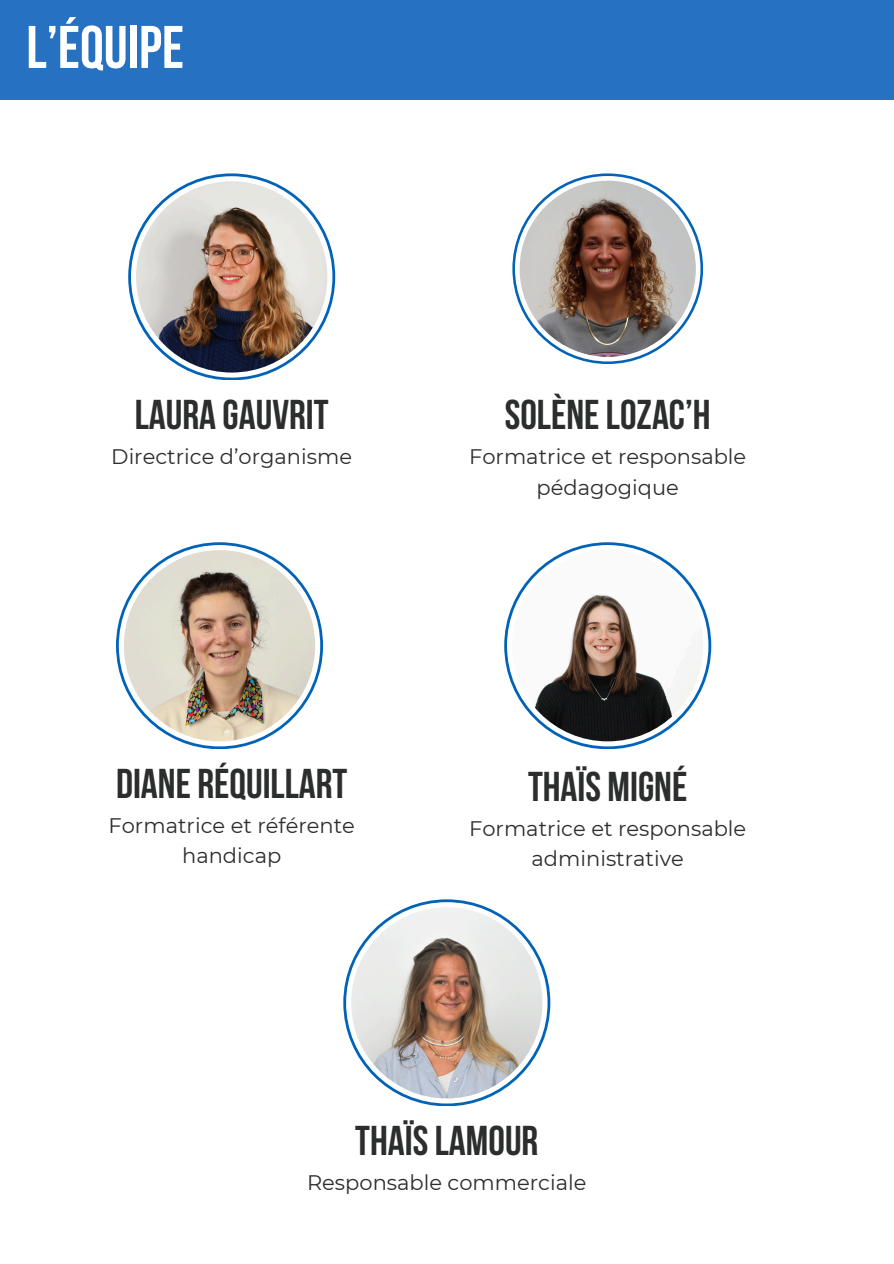
<style>
.page{position:relative;width:894px;height:1264px;background:#fff}
.page>*{position:absolute;margin:0;border:0;box-sizing:border-box;transform-origin:0 0}
.t1{font:700 60px "Bebas Neue";color:#fff}
.t2{font:700 41.7px "Bebas Neue";color:#2c2d2d}
.t3{font:21px/30.3px "Montserrat";color:#2c2d2d;text-align:center}
</style>
<div class="page">
<div style="left:0;top:0;width:893px;height:100px;background:#2671c1"></div>
<svg style="left:128px;top:173px;width:207px;height:207px;background:#287bc3"></svg>
<div style="left:131px;top:176px;width:201px;height:201px;background:#fff;border-radius:50%"></div>
<img style="left:136px;top:181px;width:191px;height:191px;border-radius:50%">
<svg style="left:116px;top:542px;width:207px;height:207px;background:#2076c0"></svg>
<div style="left:119px;top:545px;width:201px;height:201px;background:#fff;border-radius:50%"></div>
<img style="left:124px;top:550px;width:191px;height:191px;border-radius:50%">
<svg style="left:512px;top:173px;width:190px;height:191px;background:#3181c5"></svg>
<svg style="left:515px;top:176px;width:185px;height:185px"></svg>
<img style="left:519px;top:181px;width:176px;height:176px;border-radius:50%">
<svg style="left:504px;top:542px;width:207px;height:207px;background:#2378c1"></svg>
<div style="left:507px;top:545px;width:201px;height:201px;background:#fff;border-radius:50%"></div>
<img style="left:512px;top:550px;width:191px;height:191px;border-radius:50%">
<svg style="left:343px;top:899px;width:207px;height:207px;background:#287bc3"></svg>
<div style="left:346px;top:902px;width:201px;height:201px;background:#fff;border-radius:50%"></div>
<img style="left:351px;top:907px;width:191px;height:191px;border-radius:50%">
<p class="t1" style="left:26px;top:23px;width:159px">L’ÉQUIPE</p>
<p class="t2" style="left:135px;top:398px;width:195px">LAURA GAUVRIT</p>
<h2 class="t3" style="left:111px;top:441px;width:242px">Directrice d’organisme</h2>
<h2 class="t2" style="left:116px;top:766px;width:233px">DIANE RÉQUILLART</h2>
<p class="t3" style="left:108px;top:810px;width:248px">Formatrice et référente handicap</p>
<h2 class="t2" style="left:504px;top:398px;width:207px">SOLÈNELOZAC’H</h2>
<p class="t3" style="left:469px;top:441px;width:278px">Formatrice et responsable pédagogique</p>
<p class="t2" style="left:528px;top:769px;width:161px">THAÏS MIGNÉ</p>
<h2 class="t3" style="left:469px;top:813px;width:278px">Formatrice et responsable administrative</h2>
<p class="t2" style="left:355px;top:1123px;width:184px">THAÏSLAMOUR</p>
<p class="t3" style="left:307px;top:1167px;width:281px">Responsable commerciale</p>
</div>
